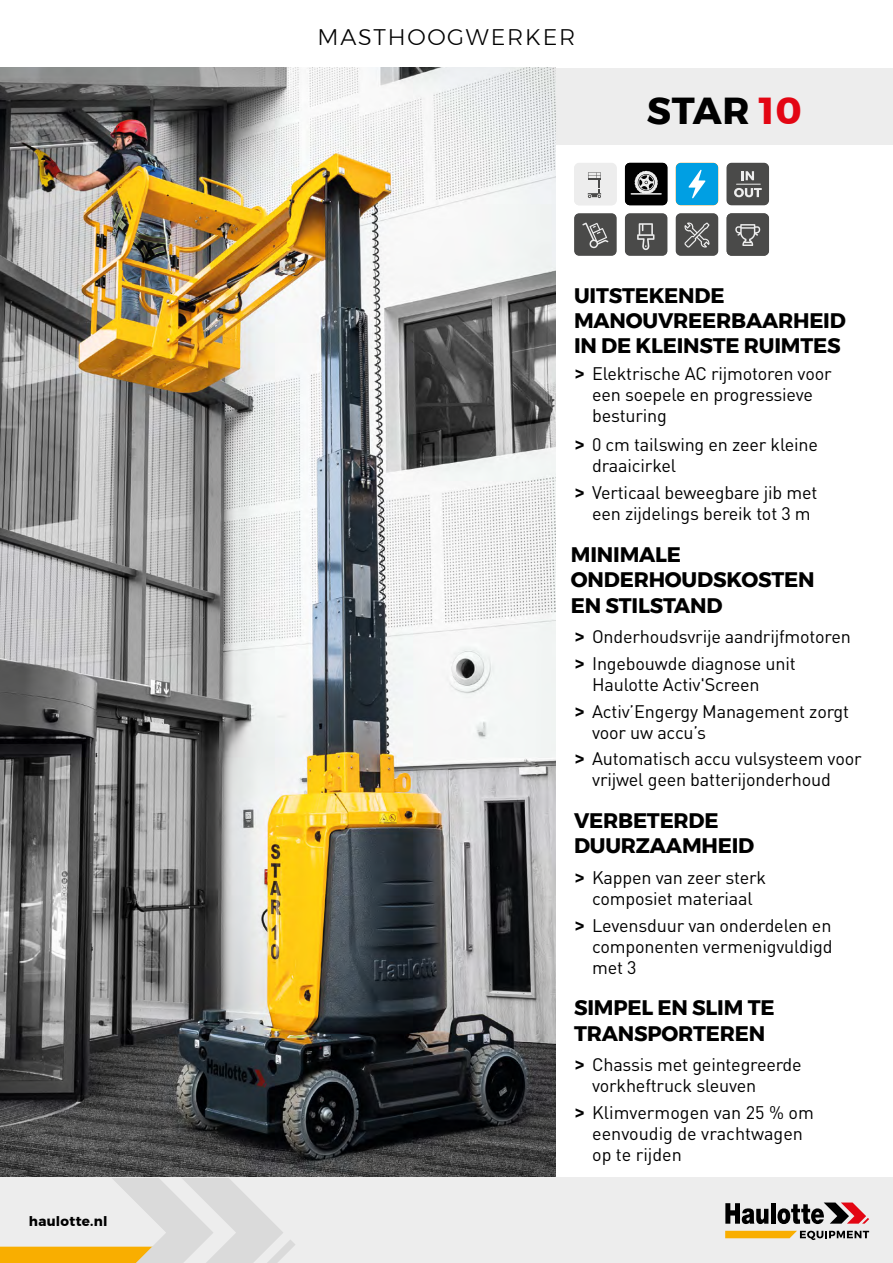
<style>
.page{position:relative;width:893px;height:1263px;background:#fff}
.page>*{position:absolute;margin:0;border:0;box-sizing:border-box;transform-origin:0 0}
.t1{font:700 37.5px "Montserrat";letter-spacing:.02em;color:#000}
.Titrefiche{font:300 22.5px "Montserrat";letter-spacing:.08em;color:#000}
.titreusp{font:700 21px/25.5px "Montserrat";letter-spacing:-.01em;color:#000}
.t2{font:18px/21px "DIN Pro";letter-spacing:-.01em;color:#000}
.t3{font:700 13.5px "Montserrat";letter-spacing:.02em;color:#000}
.s1{color:#e30613}
.s2{font-family:"Montserrat";font-weight:700}
</style>
<div class="page">
<div style="left:556px;top:68px;width:337px;height:77px;background:#ededed"></div>
<img style="left:0;top:68px;width:556px;height:1110px">
<div style="left:0;top:1178px;width:893px;height:85px;background:#ededed"></div>
<svg style="left:725px;top:1203px;width:43px;height:21px"></svg>
<hr style="left:771px;top:1203px;width:4px;height:21px;background:#000">
<svg style="left:777px;top:1202px;width:92px;height:22px"></svg>
<svg style="left:725px;top:1231px;width:144px;height:9px"></svg>
<svg style="left:0;top:1178px;width:295px;height:85px"></svg>
<svg style="left:726px;top:213px;width:43px;height:43px;background:#5d5d5c"></svg>
<div style="left:676px;top:213px;width:42px;height:43px;background:#717170;border-radius:5px"></div>
<svg style="left:676px;top:214px;width:42px;height:41px;background:#5b5b5a"></svg>
<div style="left:625px;top:213px;width:42px;height:43px;background:#737372;border-radius:5px"></div>
<svg style="left:625px;top:214px;width:42px;height:41px;background:#595958"></svg>
<div style="left:726px;top:163px;width:43px;height:42px;background:#a6a6a5;border-radius:5px"></div>
<svg style="left:727px;top:163px;width:42px;height:42px;background:#616160"></svg>
<svg style="left:676px;top:163px;width:42px;height:42px;background:#19a8e5"></svg>
<svg style="left:625px;top:163px;width:42px;height:42px;background:#303030"></svg>
<div style="left:574px;top:163px;width:43px;height:42px;background:#ededed;border-radius:5px"></div>
<svg style="left:576px;top:164px;width:40px;height:41px"></svg>
<svg style="left:574px;top:213px;width:43px;height:43px"></svg>
<svg style="left:575px;top:214px;width:41px;height:41px;background:#595959"></svg>
<p class="t3" style="left:29px;top:1211px;width:80px">haulotte.nl</p>
<p class="Titrefiche" style="left:318px;top:20px;width:259px">MASTHOOGWERKER</p>
<p class="t1" style="left:647px;top:81px;width:156px">STAR <span class="s1">10</span></p>
<p class="titreusp" style="left:574px;top:283px;width:273px">UITSTEKENDE<br>MANOUVREERBAARHEID<br>IN DE KLEINSTE RUIMTES</p>
<p class="t2" style="left:592px;top:362px;width:241px;text-indent:-17px"><span class="s2">&gt;</span> Elektrische AC rijmotoren voor een soepele en progressieve besturing</p>
<p class="t2" style="left:592px;top:433px;width:227px;text-indent:-17px"><span class="s2">&gt;</span> 0 cm tailswing en zeer kleine draaicirkel</p>
<p class="t2" style="left:575px;top:481px;width:244px;text-align:center"><span class="s2">&gt;</span> Verticaal beweegbare jib met een zijdelings bereik tot 3 m</p>
<p class="titreusp" style="left:571px;top:541px;width:245px">MINIMALE<br>ONDERHOUDSKOSTEN<br>EN STILSTAND</p>
<p class="t2" style="left:575px;top:626px;width:277px"><span class="s2">&gt;</span> Onderhoudsvrije aandrijfmotoren</p>
<p class="t2" style="left:592px;top:652px;width:205px;text-indent:-17px"><span class="s2">&gt;</span> Ingebouwde diagnose unit<br>Haulotte Activ'Screen</p>
<p class="t2" style="left:592px;top:700px;width:258px;text-indent:-17px"><span class="s2">&gt;</span> Activ’Engergy Management zorgt voor uw accu’s</p>
<p class="t2" style="left:592px;top:747px;width:271px;text-indent:-17px"><span class="s2">&gt;</span> Automatisch accu vulsysteem voor vrijwel geen batterijonderhoud</p>
<p class="titreusp" style="left:574px;top:807px;width:182px">VERBETERDE<br>DUURZAAMHEID</p>
<p class="t2" style="left:575px;top:866px;width:193px;text-align:center"><span class="s2">&gt;</span> Kappen van zeer sterk composiet materiaal</p>
<p class="t2" style="left:592px;top:914px;width:242px;text-align:justify;text-indent:-17px"><span class="s2">&gt;</span> Levensduur van onderdelen en componenten vermenigvuldigd met 3</p>
<p class="titreusp" style="left:574px;top:995px;width:202px">SIMPEL EN SLIM TE<br>TRANSPORTEREN</p>
<p class="t2" style="left:592px;top:1054px;width:211px;text-indent:-17px"><span class="s2">&gt;</span> Chassis met geintegreerde vorkheftruck sleuven</p>
<p class="t2" style="left:592px;top:1101px;width:223px;text-indent:-17px"><span class="s2">&gt;</span> Klimvermogen van 25 % om eenvoudig de vrachtwagen op te rijden</p>
</div>
